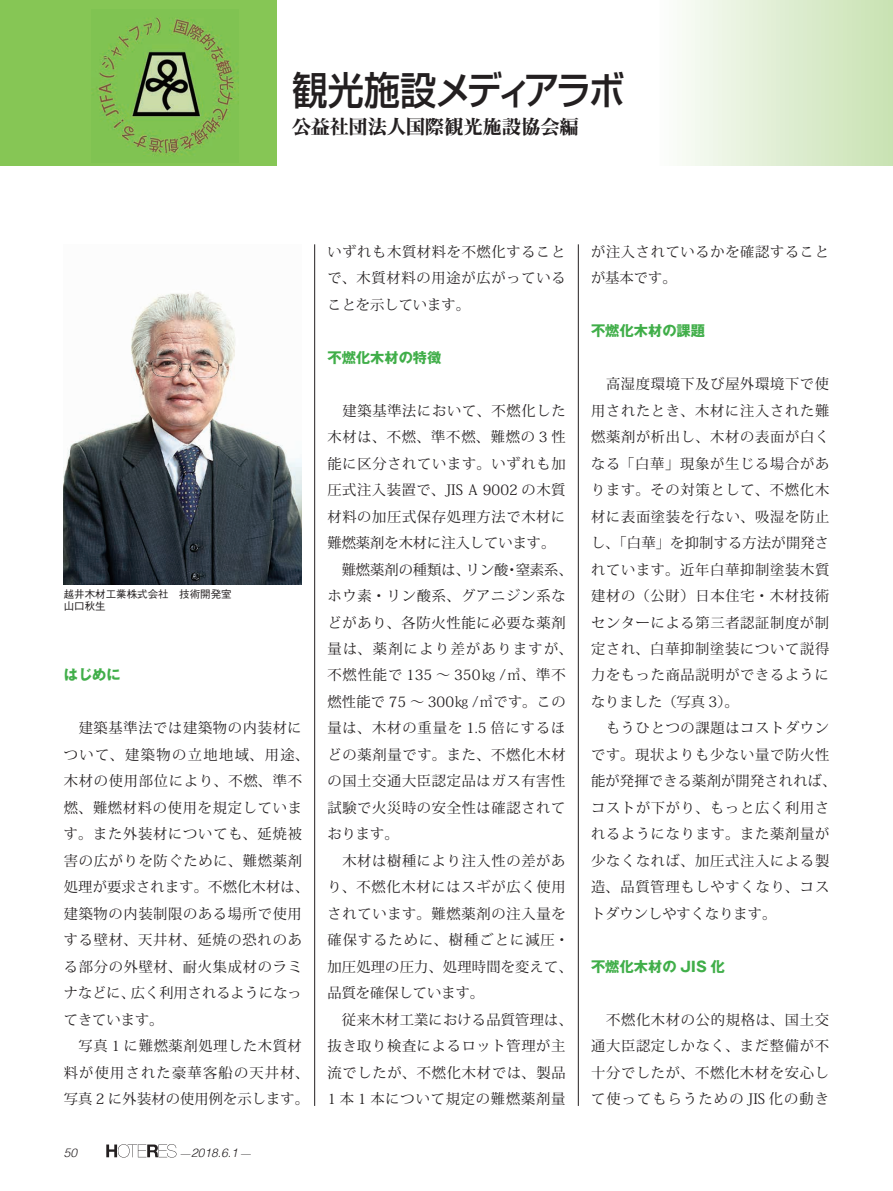
<style>
.page{position:relative;width:893px;height:1191px;background:#fff}
.page>*{position:absolute;margin:0;border:0;box-sizing:border-box;transform-origin:0 0}
.t1{font:500 39px "Shin Go Pr 5";letter-spacing:-.085em;color:#231f20;scale:.92 1}
.t2{font:19.5px "Midashi Min Pro MA31";letter-spacing:-.015em;color:#231f20}
.t3{font:14.25px/26.4px "Koz Min Pro";letter-spacing:.05em;color:#231f20}
.t4{font:700 14.25px "Gothic MB101 Pro";color:#40ae49}
.t5{font:italic 300 12px "Helvetica";color:#231f20}
.t6{font:500 10.5px/12px "Gothic BBB Pro";color:#231f20}
.s1{font-family:"Koz Min Pr 6 N";font-weight:200;font-style:normal;font-size:10.5px}
</style>
<div class="page">
<svg style="left:106px;top:1144px;width:70px;height:13px"></svg>
<div style="left:0;top:0;width:276px;height:166px;background:#86c655"></div>
<div style="left:659px;top:0;width:234px;height:166px;background:linear-gradient(to right,#fcfdfb,#c8e2b2)"></div>
<img style="left:92px;top:17px;width:146px;height:139px">
<hr style="left:314px;top:244px;width:1px;height:862px;background:#231f20">
<hr style="left:578px;top:244px;width:1px;height:862px;background:#231f20">
<img style="left:64px;top:291px;width:238px;height:293px">
<h1 class="t1" style="left:292px;top:59px;width:363px">観光施設メディアラボ</h1>
<h2 class="t2" style="left:292px;top:111px;width:288px">公益社団法人国際観光施設協会編</h2>
<p class="t6" style="left:64px;top:587px;width:169px">越井木材工業株式会社　技術開発室山口秋生</p>
<p class="t4" style="left:64px;top:663px;width:58px">はじめに</p>
<p class="t3" style="left:64px;top:714px;width:247px">　建築基準法では建築物の内装材について、建築物の立地地域、用途、木材の使用部位により、不燃、準不燃、難燃材料の使用を規定しています。また外装材についても、延焼被害の広がりを防ぐために、難燃薬剤処理が要求されます。不燃化木材は、建築物の内装制限のある場所で使用する壁材、天井材、延焼の恐れのある部分の外壁材、耐火集成材のラミナなどに、広く利用されるようになってきています。<br>　写真 1 に難燃薬剤処理した木質材料が使用された豪華客船の天井材、写真 2 に外装材の使用例を示します。</p>
<p class="t5" style="left:64px;top:1142px;width:15px">50</p>
<p class="t5" style="left:181px;top:1142px;width:72px"><span class="s1">—</span>2018.6.1 <span class="s1">—</span></p>
<p class="t3" style="left:327px;top:238px;width:240px;text-align:justify">いずれも木質材料を不燃化することで、木質材料の用途が広がっていることを示しています。</p>
<p class="t4" style="left:327px;top:345px;width:115px">不燃化木材の特徴</p>
<p class="t3" style="left:327px;top:397px;width:247px">　建築基準法において、不燃化した木材は、不燃、準不燃、難燃の 3 性能に区分されています。いずれも加圧式注入装置で、JIS A 9002 の木質材料の加圧式保存処理方法で木材に難燃薬剤を木材に注入しています。　難燃薬剤の種類は、リン酸・窒素系、ホウ素・リン酸系、グアニジン系などがあり、各防火性能に必要な薬剤量は、薬剤により差がありますが、不燃性能で 135 ～ 350㎏ /㎥、準不燃性能で 75 ～ 300㎏ /㎥です。この量は、木材の重量を 1.5 倍にするほどの薬剤量です。また、不燃化木材の国土交通大臣認定品はガス有害性試験で火災時の安全性は確認されております。<br>　木材は樹種により注入性の差があり、不燃化木材にはスギが広く使用されています。難燃薬剤の注入量を確保するために、樹種ごとに減圧・加圧処理の圧力、処理時間を変えて、品質を確保しています。<br>　従来木材工業における品質管理は、抜き取り検査によるロット管理が主流でしたが、不燃化木材では、製品<br>1 本 1 本について規定の難燃薬剤量</p>
<p class="t3" style="left:591px;top:238px;width:240px">が注入されているかを確認することが基本です。</p>
<p class="t4" style="left:591px;top:319px;width:115px">不燃化木材の課題</p>
<p class="t3" style="left:591px;top:370px;width:247px">　高湿度環境下及び屋外環境下で使用されたとき、木材に注入された難燃薬剤が析出し、木材の表面が白くなる「白華」現象が生じる場合があります。その対策として、不燃化木材に表面塗装を行ない、吸湿を防止し、「白華」を抑制する方法が開発されています。近年白華抑制塗装木質建材の（公財）日本住宅・木材技術センターによる第三者認証制度が制定され、白華抑制塗装について説得力をもった商品説明ができるようになりました（写真 3）。<br>　もうひとつの課題はコストダウンです。現状よりも少ない量で防火性能が発揮できる薬剤が開発されれば、コストが下がり、もっと広く利用されるようになります。また薬剤量が少なくなれば、加圧式注入による製造、品質管理もしやすくなり、コストダウンしやすくなります。</p>
<p class="t4" style="left:591px;top:954px;width:135px">不燃化木材の JIS 化</p>
<p class="t3" style="left:591px;top:1005px;width:240px;text-align:justify">　不燃化木材の公的規格は、国土交通大臣認定しかなく、まだ整備が不十分でしたが、不燃化木材を安心して使ってもらうための JIS 化の動き</p>
</div>
